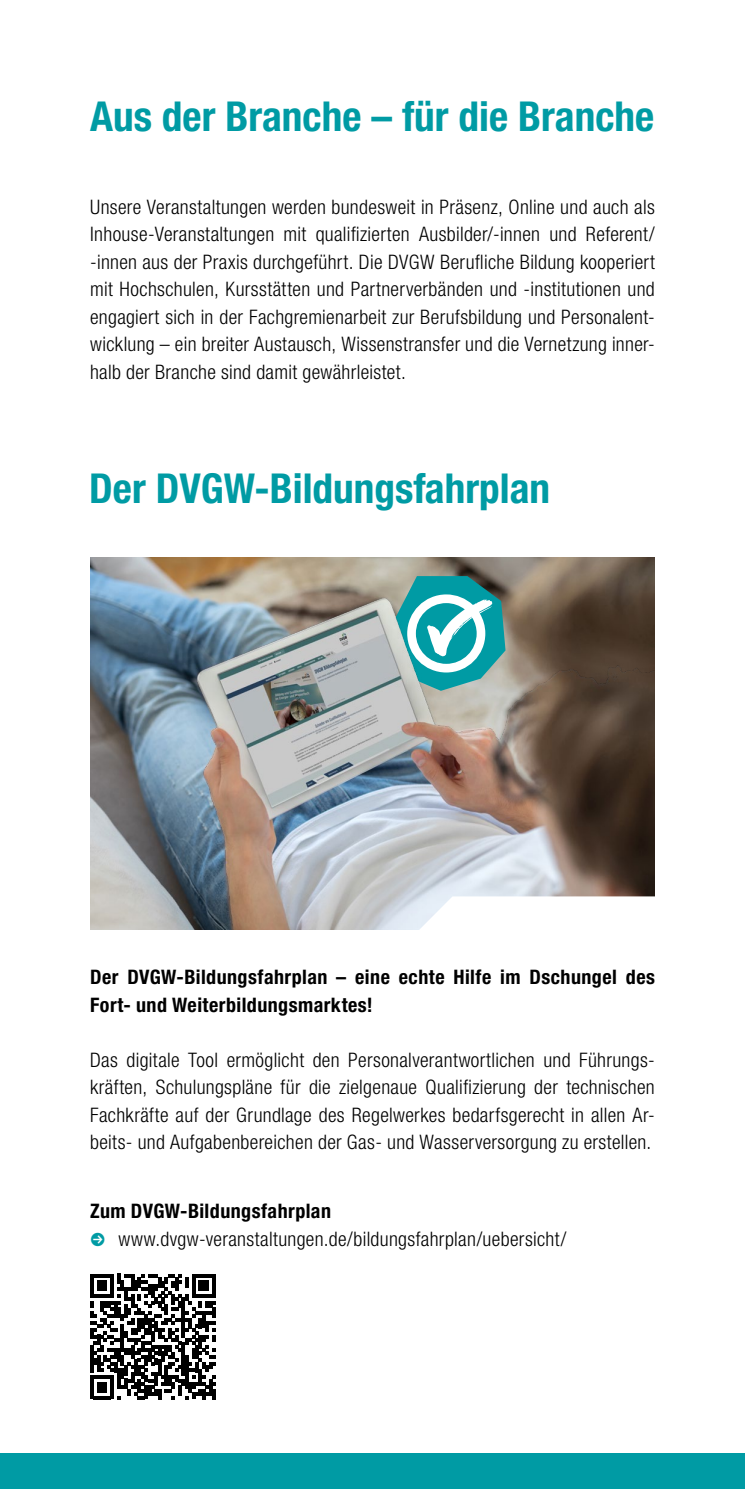
<style>
.page{position:relative;width:745px;height:1489px;background:#fff}
.page>*{position:absolute;margin:0;border:0;box-sizing:border-box;transform-origin:0 0}
.Übergeordnete_Themen{font:700 condensed 41.25px "Helvetica Neue LT Pro";color:#009ba4}
.Fließtext_klein{font:300 condensed 20px/27.5px "Helvetica Neue LT Pro";letter-spacing:.015em;color:#000;text-align:justify}
.Fließtext_klein-2{font:700 condensed 20px/27.5px "Helvetica Neue LT Pro";letter-spacing:.025em;color:#000}
.s1{color:#009ba4}
</style>
<div class="page">
<div style="left:0;top:1453px;width:744px;height:35px;background:#009ba4"></div>
<svg style="left:90px;top:1273px;width:125px;height:125px"></svg>
<img style="left:90px;top:558px;width:564px;height:371px">
<svg style="left:388px;top:576px;width:117px;height:114px"></svg>
<svg style="left:416px;top:896px;width:239px;height:34px"></svg>
<p class="Übergeordnete_Themen" style="left:90px;top:92px;width:565px">Aus der Branche – für die Branche</p>
<p class="Fließtext_klein" style="left:90px;top:193px;width:566px">Unsere Veranstaltungen werden bundesweit in Präsenz, Online und auch als Inhouse-Veranstaltungen mit qualifizierten Ausbilder/-innen und Referent/ -innen aus der Praxis durchgeführt. Die DVGW Berufliche Bildung kooperiert mit Hochschulen, Kursstätten und Partnerverbänden und -institutionen und engagiert sich in der Fachgremienarbeit zur Berufsbildung und Personalent&shy;wicklung – ein breiter Austausch, Wissenstransfer und die Vernetzung inner&shy;halb der Branche sind damit gewährleistet.</p>
<p class="Übergeordnete_Themen" style="left:89px;top:463px;width:462px">Der DVGW-Bildungsfahrplan</p>
<p class="Fließtext_klein-2" style="left:90px;top:963px;width:566px">Der DVGW-Bildungsfahrplan – eine echte Hilfe im Dschungel des<br>Fort- und Weiterbildungsmarktes!</p>
<p class="Fließtext_klein" style="left:90px;top:1045px;width:566px">Das digitale Tool ermöglicht den Personalverantwortlichen und Führungs&shy;kräften, Schulungspläne für die zielgenaue Qualifizierung der technischen Fachkräfte auf der Grundlage des Regelwerkes bedarfsgerecht in allen Ar&shy;beits- und Aufgabenbereichen der Gas- und Wasserversorgung zu erstellen.</p>
<p class="Fließtext_klein-2" style="left:90px;top:1196px;width:242px">Zum DVGW-Bildungsfahrplan</p>
<p class="Fließtext_klein" style="left:90px;top:1224px;width:477px"><span class="s1">●</span> www.dvgw-veranstaltungen.de/bildungsfahrplan/uebersicht/</p>
</div>
